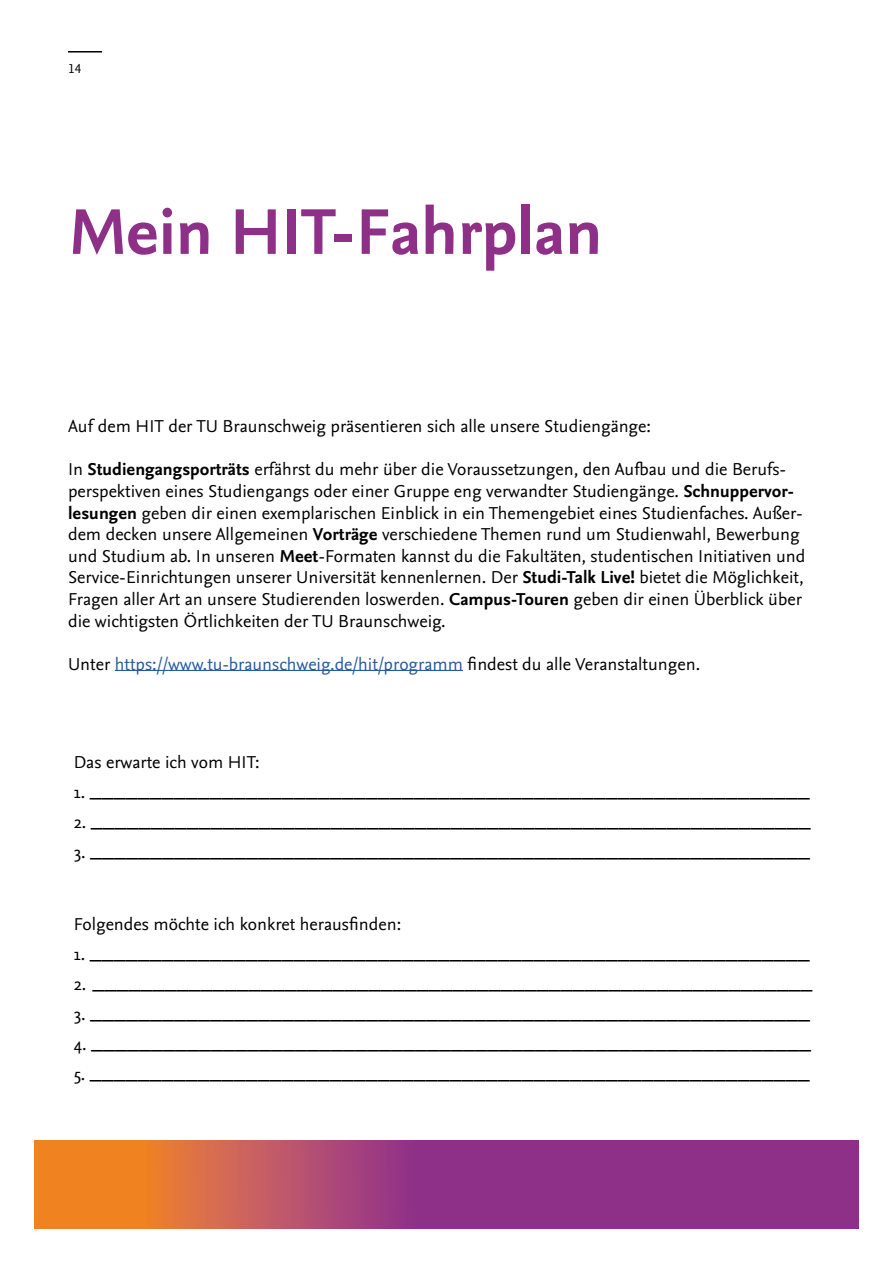
<style>
.page{position:relative;width:893px;height:1263px;background:#fff}
.page>*{position:absolute;margin:0;border:0;box-sizing:border-box;transform-origin:0 0}
.t1{font:700 67.5px "Nexus Sans Pro";color:#8e2f88}
.t2{font:24px "Nexus Sans Pro";color:#000}
.t3{font:18px/21.6px "Nexus Sans Pro";color:#000}
.t4{font:18px "Nexus Sans Pro";color:#275b9b}
.s1{font-weight:700}
.s2{color:#000}
.s3{font-size:18px}
</style>
<div class="page">
<hr style="left:68px;top:51px;width:34px;height:2px;background:#000">
<hr style="left:115px;top:670px;width:348px;height:1px;background:#275b9b">
<svg style="left:34px;top:1140px;width:825px;height:89px;background:#ab476d"></svg>
<h1 class="t1" style="left:68px;top:181px;width:536px">Mein HIT-Fahrplan</h1>
<p class="t3" style="left:68px;top:415px;width:584px">Auf dem HIT der TU Braunschweig präsentieren sich alle unsere Studiengänge:</p>
<p class="t3" style="left:68px;top:458px;width:739px">In <span class="s1">Studiengangsporträts</span> erfährst du mehr über die Voraussetzungen, den Aufbau und die Berufs&shy;perspektiven eines Studiengangs oder einer Gruppe eng verwandter Studiengänge. <span class="s1">Schnuppervor&shy;lesungen</span> geben dir einen exemplarischen Einblick in ein Themengebiet eines Studienfaches. Außer&shy;dem decken unsere Allgemeinen <span class="s1">Vorträge</span> verschiedene Themen rund um Studienwahl, Bewerbung und Studium ab. In unseren <span class="s1">Meet</span>-Formaten kannst du die Fakultäten, studentischen Initiativen und Service-Einrichtungen unserer Universität kennenlernen. Der <span class="s1">Studi-Talk Live!</span> bietet die Möglichkeit, Fragen aller Art an unsere Studierenden loswerden. <span class="s1">Campus-Touren</span> geben dir einen Überblick über die wichtigsten Örtlichkeiten der TU Braunschweig.</p>
<p class="t4" style="left:68px;top:650px;width:634px"><span class="s2">Unter</span> https://www.tu-braunschweig.de/hit/programm <span class="s2">findest du alle Veranstaltungen.</span></p>
<p class="t3" style="left:74px;top:750px;width:188px">Das erwarte ich vom HIT:</p>
<h2 class="t2" style="left:74px;top:772px;width:738px"><span class="s3">1.</span> ____________________________________________________________</h2>
<h2 class="t2" style="left:74px;top:802px;width:739px"><span class="s3">2.</span> ____________________________________________________________</h2>
<h2 class="t2" style="left:74px;top:832px;width:738px"><span class="s3">3.</span> ____________________________________________________________</h2>
<p class="t3" style="left:74px;top:912px;width:329px">Folgendes möchte ich konkret herausfinden:</p>
<h2 class="t2" style="left:74px;top:934px;width:738px"><span class="s3">1.</span> ____________________________________________________________</h2>
<h2 class="t2" style="left:74px;top:964px;width:740px"><span class="s3">2.</span> ____________________________________________________________</h2>
<h2 class="t2" style="left:74px;top:994px;width:738px"><span class="s3">3.</span> ____________________________________________________________</h2>
<h2 class="t2" style="left:74px;top:1024px;width:739px"><span class="s3">4.</span> ____________________________________________________________</h2>
<h2 class="t2" style="left:74px;top:1054px;width:738px"><span class="s3">5.</span> ____________________________________________________________</h2>
</div>
